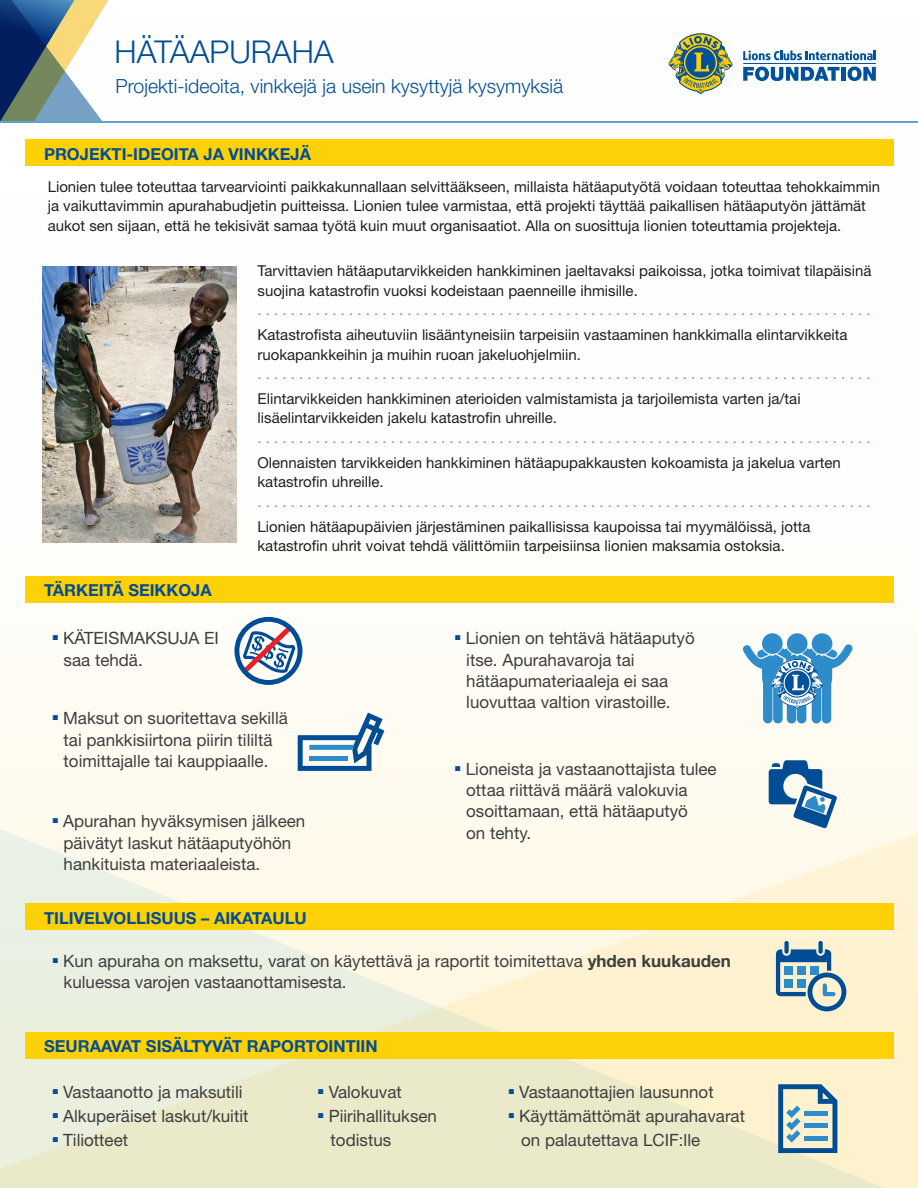
<style>
.page{position:relative;width:918px;height:1188px;background:#fff}
.page>*{position:absolute;margin:0;border:0;box-sizing:border-box;transform-origin:0 0}
.t1{font:300 31.5px "Helvetica Neue LT Std";color:#014d95}
.t2{font:300 19.5px "Helvetica Neue LT Std";color:#014d95}
.t3{font:16.95px/21.1px "Helvetica Neue LT Std";color:#3e3e3f}
.t4{font:700 16.5px "Helvetica Neue LT Std";color:#014d95}
.t5{font:15px/19.5px "Helvetica Neue LT Std";color:#231f20}
.t6{font:15px "Helvetica Neue LT Std";color:#5da3d1}
.s1{font-weight:700}
</style>
<div class="page">
<div style="left:0;top:22px;width:918px;height:1166px;background:linear-gradient(to right,#fdfcf7,#fefefc)"></div>
<svg style="left:743px;top:50px;width:133px;height:10px"></svg>
<svg style="left:743px;top:67px;width:97px;height:14px"></svg>
<hr style="left:842px;top:67px;width:4px;height:14px;background:#01529a">
<svg style="left:848px;top:67px;width:28px;height:14px"></svg>
<hr style="left:743px;top:63px;width:133px;height:1px;background:#01529a">
<svg style="left:669px;top:33px;width:64px;height:61px"></svg>
<svg style="left:0;top:0;width:122px;height:122px"></svg>
<div style="left:0;top:122px;width:202px;height:76px;background:#fff"></div>
<svg style="left:0;top:827px;width:918px;height:361px;background:#f3f0d8"></svg>
<hr style="left:0;top:122px;width:918px;height:1px;background:#5da3d1">
<svg style="left:237px;top:621px;width:59px;height:57px"></svg>
<div style="left:234px;top:617px;width:68px;height:68px;border:5px solid #014d95;border-radius:50%"></div>
<svg style="left:298px;top:713px;width:86px;height:58px"></svg>
<div style="left:309px;top:756px;width:39px;height:5px;background:#2f8ccb"></div>
<svg style="left:769px;top:760px;width:68px;height:68px"></svg>
<div style="left:784px;top:941px;width:5px;height:13px;background:#014d95;border-radius:2px"></div>
<div style="left:818px;top:941px;width:5px;height:13px;background:#014d95;border-radius:2px"></div>
<div style="left:808px;top:973px;width:38px;height:38px;border:5px solid #014d95;border-radius:50%"></div>
<svg style="left:776px;top:949px;width:59px;height:47px;background:#749eb7"></svg>
<svg style="left:778px;top:1084px;width:59px;height:69px;background:#9bb4bb"></svg>
<div style="left:804px;top:1123px;width:24px;height:5px;background:#2f8ccb"></div>
<div style="left:804px;top:1136px;width:24px;height:5px;background:#2f8ccb"></div>
<div style="left:25px;top:576px;width:868px;height:27px;background:#fed006"></div>
<div style="left:25px;top:139px;width:868px;height:27px;background:#fed006"></div>
<div style="left:25px;top:903px;width:868px;height:27px;background:#fed006"></div>
<div style="left:25px;top:1032px;width:868px;height:27px;background:#fed006"></div>
<div style="left:787px;top:633px;width:21px;height:21px;background:#2f8ccb;border-radius:50%"></div>
<div style="left:762px;top:633px;width:21px;height:21px;background:#2f8ccb;border-radius:50%"></div>
<div style="left:812px;top:633px;width:20px;height:21px;background:#2f8ccb;border-radius:50%"></div>
<svg style="left:742px;top:644px;width:111px;height:79px"></svg>
<img style="left:43px;top:267px;width:194px;height:276px">
<h1 class="t1" style="left:115px;top:33px;width:221px">HÄTÄAPURAHA</h1>
<h2 class="t2" style="left:116px;top:74px;width:449px">Projekti-ideoita, vinkkejä ja usein kysyttyjä kysymyksiä</h2>
<p class="t4" style="left:44px;top:144px;width:268px">PROJEKTI-IDEOITA JA VINKKEJÄ</p>
<p class="t5" style="left:48px;top:177px;width:834px">Lionien tulee toteuttaa tarvearviointi paikkakunnallaan selvittääkseen, millaista hätäaputyötä voidaan toteuttaa tehokkaimmin ja vaikuttavimmin apurahabudjetin puitteissa. Lionien tulee varmistaa, että projekti täyttää paikallisen hätäaputyön jättämät aukot sen sijaan, että he tekisivät samaa työtä kuin muut organisaatiot. Alla on suosittuja lionien toteuttamia projekteja.</p>
<p class="t5" style="left:258px;top:261px;width:616px">Tarvittavien hätäaputarvikkeiden hankkiminen jaeltavaksi paikoissa, jotka toimivat tilapäisinä suojina katastrofin vuoksi kodeistaan paenneille ihmisille.</p>
<p class="t6" style="left:258px;top:301px;width:614px">. . . . . . . . . . . . . . . . . . . . . . . . . . . . . . . . . . . . . . . . . . . . . . . . . . . . . . . . . . . . . . . . . . . . . . . . . .</p>
<p class="t5" style="left:258px;top:325px;width:592px">Katastrofista aiheutuviin lisääntyneisiin tarpeisiin vastaaminen hankkimalla elintarvikkeita ruokapankkeihin ja muihin ruoan jakeluohjelmiin.</p>
<p class="t6" style="left:258px;top:365px;width:614px">. . . . . . . . . . . . . . . . . . . . . . . . . . . . . . . . . . . . . . . . . . . . . . . . . . . . . . . . . . . . . . . . . . . . . . . . . .</p>
<p class="t5" style="left:258px;top:389px;width:545px">Elintarvikkeiden hankkiminen aterioiden valmistamista ja tarjoilemista varten ja/tai lisäelintarvikkeiden jakelu katastrofin uhreille.</p>
<p class="t6" style="left:258px;top:429px;width:614px">. . . . . . . . . . . . . . . . . . . . . . . . . . . . . . . . . . . . . . . . . . . . . . . . . . . . . . . . . . . . . . . . . . . . . . . . . .</p>
<p class="t5" style="left:258px;top:453px;width:585px">Olennaisten tarvikkeiden hankkiminen hätäapupakkausten kokoamista ja jakelua varten katastrofin uhreille.</p>
<p class="t6" style="left:258px;top:493px;width:614px">. . . . . . . . . . . . . . . . . . . . . . . . . . . . . . . . . . . . . . . . . . . . . . . . . . . . . . . . . . . . . . . . . . . . . . . . . .</p>
<p class="t5" style="left:258px;top:516px;width:555px">Lionien hätäapupäivien järjestäminen paikallisissa kaupoissa tai myymälöissä, jotta katastrofin uhrit voivat tehdä välittömiin tarpeisiinsa lionien maksamia ostoksia.</p>
<p class="t4" style="left:44px;top:580px;width:169px">TÄRKEITÄ SEIKKOJA</p>
<p class="t3" style="left:64px;top:628px;width:157px;text-indent:-11px"><sup>■</sup> KÄTEISMAKSUJA EI saa tehdä.</p>
<p class="t3" style="left:53px;top:708px;width:237px;text-align:center"><sup>■</sup> Maksut on suoritettava sekillä tai pankkisiirtona piirin tililtä toimittajalle tai kauppiaalle.</p>
<p class="t3" style="left:64px;top:811px;width:243px;text-indent:-11px"><sup>■</sup> Apurahan hyväksymisen jälkeen päivätyt laskut hätäaputyöhön hankituista materiaaleista.</p>
<p class="t4" style="left:44px;top:908px;width:264px">TILIVELVOLLISUUS – AIKATAULU</p>
<p class="t3" style="left:466px;top:628px;width:230px;text-indent:-11px"><sup>■</sup> Lionien on tehtävä hätäaputyö itse. Apurahavaroja tai hätäapumateriaaleja ei saa luovuttaa valtion virastoille.</p>
<p class="t3" style="left:466px;top:758px;width:252px;text-indent:-11px"><sup>■</sup> Lioneista ja vastaanottajista tulee ottaa riittävä määrä valokuvia osoittamaan, että hätäaputyö<br>on tehty.</p>
<p class="t3" style="left:64px;top:950px;width:669px;text-indent:-11px"><sup>■</sup> Kun apuraha on maksettu, varat on käytettävä ja raportit toimitettava <span class="s1">yhden kuukauden </span>kuluessa varojen vastaanottamisesta.</p>
<p class="t4" style="left:44px;top:1036px;width:335px">SEURAAVAT SISÄLTYVÄT RAPORTOINTIIN</p>
<p class="t3" style="left:53px;top:1081px;width:191px"><sup>■</sup> Vastaanotto ja maksutili</p>
<p class="t3" style="left:53px;top:1105px;width:197px"><sup>■</sup> Alkuperäiset laskut/kuitit</p>
<p class="t3" style="left:53px;top:1129px;width:77px"><sup>■</sup> Tiliotteet</p>
<p class="t3" style="left:318px;top:1081px;width:85px"><sup>■</sup> Valokuvat</p>
<p class="t3" style="left:331px;top:1104px;width:108px;line-height:24px;text-indent:-12px"><sup>■</sup> Piirihallituksen todistus</p>
<p class="t3" style="left:509px;top:1081px;width:206px"><sup>■</sup> Vastaanottajien lausunnot</p>
<p class="t3" style="left:521px;top:1104px;width:225px;line-height:24px;text-indent:-12px"><sup>■</sup> Käyttämättömät apurahavarat on palautettava LCIF:lle</p>
</div>
